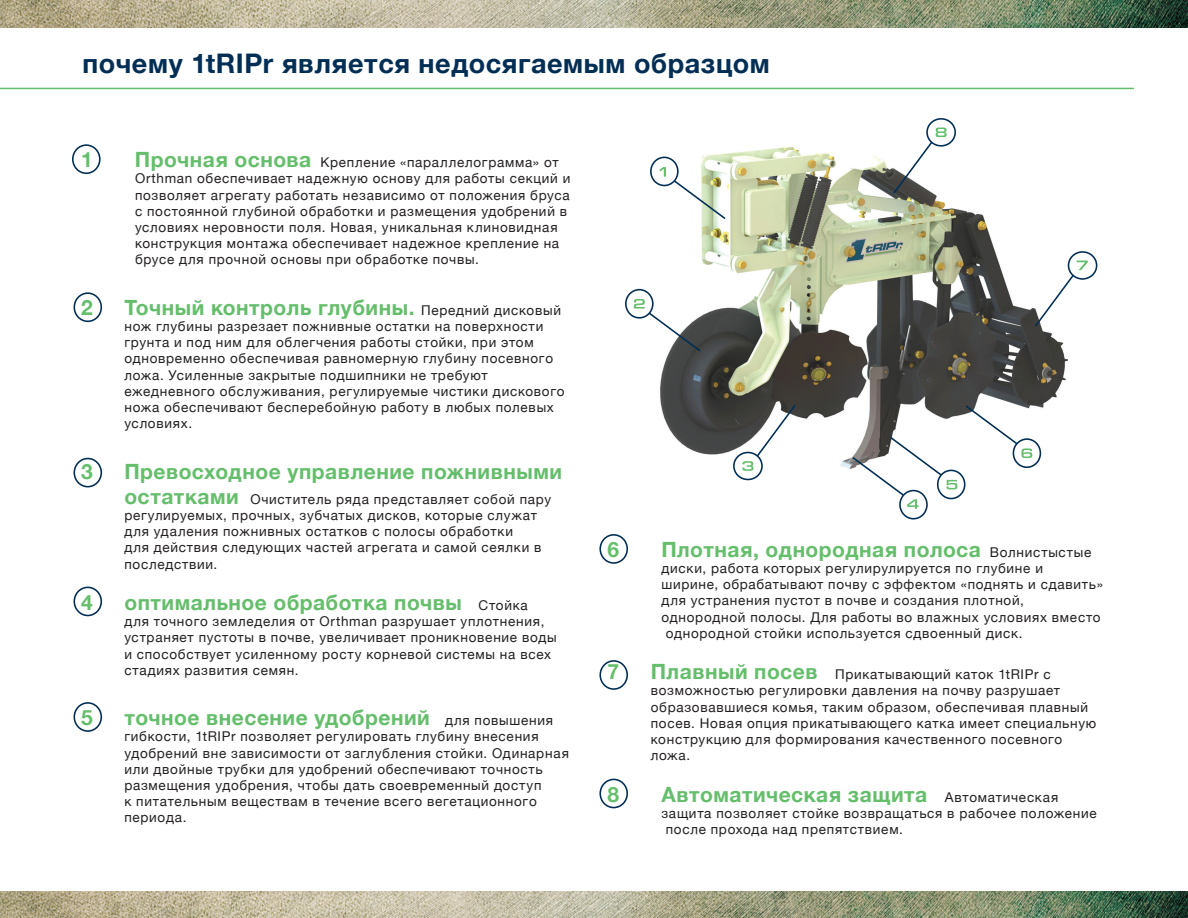
<style>
.page{position:relative;width:1188px;height:918px;background:#fff}
.page>*{position:absolute;margin:0;border:0;box-sizing:border-box;transform-origin:0 0}
.t1{font:700 27px "Helvetica Neue";letter-spacing:.02em;color:#002e54}
.t2{font:700 21px "Helvetica Neue";letter-spacing:.025em;color:#65be6b}
.t3{font:13.5px/16.2px "Helvetica Neue";letter-spacing:.055em;color:#231f20}
.s1{font-weight:700;font-size:21px;color:#65be6b}
.s2{font-weight:400;font-size:13.5px;color:#231f20}
</style>
<div class="page">
<img style="left:650px;top:127px;width:419px;height:346px">
<img style="left:0;top:891px;width:1188px;height:27px">
<img style="left:0;top:0;width:1188px;height:28px">
<hr style="left:0;top:88px;width:1134px;height:1px;background:#65be6b">
<svg style="left:659px;top:167px;width:7px;height:10px"></svg>
<div style="left:650px;top:157px;width:29px;height:29px;border:2px solid #002e54;border-radius:50%"></div>
<div style="left:72px;top:144px;width:29px;height:30px;border:2px solid #002e54;border-radius:50%"></div>
<div style="left:74px;top:292px;width:28px;height:30px;border:2px solid #002e54;border-radius:50%"></div>
<div style="left:74px;top:458px;width:28px;height:29px;border:2px solid #002e54;border-radius:50%"></div>
<div style="left:74px;top:587px;width:28px;height:29px;border:2px solid #002e54;border-radius:50%"></div>
<div style="left:599px;top:534px;width:29px;height:30px;border:2px solid #002e54;border-radius:50%"></div>
<div style="left:74px;top:702px;width:28px;height:30px;border:2px solid #002e54;border-radius:50%"></div>
<div style="left:599px;top:660px;width:29px;height:30px;border:2px solid #002e54;border-radius:50%"></div>
<div style="left:599px;top:779px;width:29px;height:29px;border:2px solid #002e54;border-radius:50%"></div>
<div style="left:625px;top:289px;width:29px;height:30px;border:2px solid #002e54;border-radius:50%"></div>
<div style="left:733px;top:452px;width:30px;height:28px;border:2px solid #002e54;border-radius:50%"></div>
<div style="left:899px;top:490px;width:29px;height:30px;border:2px solid #002e54;border-radius:50%"></div>
<svg style="left:672px;top:179px;width:55px;height:42px"></svg>
<svg style="left:634px;top:299px;width:68px;height:54px"></svg>
<svg style="left:742px;top:403px;width:55px;height:68px"></svg>
<div style="left:926px;top:118px;width:30px;height:29px;border:2px solid #002e54;border-radius:50%"></div>
<div style="left:1068px;top:251px;width:29px;height:29px;border:2px solid #002e54;border-radius:50%"></div>
<svg style="left:892px;top:128px;width:55px;height:67px"></svg>
<svg style="left:1033px;top:261px;width:55px;height:67px"></svg>
<div style="left:1013px;top:438px;width:28px;height:30px;border:2px solid #002e54;border-radius:50%"></div>
<div style="left:937px;top:470px;width:29px;height:29px;border:2px solid #002e54;border-radius:50%"></div>
<svg style="left:964px;top:404px;width:68px;height:54px"></svg>
<svg style="left:851px;top:435px;width:106px;height:74px"></svg>
<p class="t1" style="left:82px;top:46px;width:689px">почему 1tRIPr является недосягаемым образцом</p>
<p class="t2" style="left:81px;top:147px;width:13px">1</p>
<p class="t3" style="left:135px;top:154px;width:437px"><span class="s1">Прочная основа</span> Крепление «параллелограмма» от Orthman обеспечивает надежную основу для работы секций и позволяет агрегату работать независимо от положения бруса с постоянной глубиной обработки и размещения удобрений в условиях неровности поля. Новая, уникальная клиновидная конструкция монтажа обеспечивает надежное крепление на брусе для прочной основы при обработке почвы.</p>
<p class="t2" style="left:81px;top:294px;width:13px">2</p>
<p class="t2" style="left:124px;top:294px;width:438px">Точный контроль глубины. <span class="s2">Передний дисковый</span></p>
<p class="t3" style="left:124px;top:318px;width:442px">нож глубины разрезает пожнивные остатки на поверхности грунта и под ним для облегчения работы стойки, при этом одновременно обеспечивая равномерную глубину посевного ложа. Усиленные закрытые подшипники не требуют ежедневного обслуживания, регулируемые чистики дискового ножа обеспечивают бесперебойную работу в любых полевых условиях.</p>
<p class="t2" style="left:81px;top:458px;width:13px">3</p>
<p class="t2" style="left:124px;top:458px;width:439px">Превосходное управление пожнивными</p>
<p class="t3" style="left:124px;top:491px;width:428px"><span class="s1">остатками</span> Очиститель ряда представляет собой пару регулируемых, прочных, зубчатых дисков, которые служат для удаления пожнивных остатков с полосы обработки<br>для действия следующих частей агрегата и самой сеялки в последствии.</p>
<p class="t2" style="left:81px;top:590px;width:13px">4</p>
<p class="t2" style="left:124px;top:590px;width:405px">оптимальное обработка почвы <span class="s2">Стойка</span></p>
<p class="t3" style="left:124px;top:613px;width:434px">для точного земледелия от Orthman разрушает уплотнения, устраняет пустоты в почве, увеличивает проникновение воды и способствует усиленному росту корневой системы на всех стадиях развития семян.</p>
<p class="t2" style="left:81px;top:705px;width:13px">5</p>
<p class="t2" style="left:124px;top:705px;width:430px">точное внесение удобрений <span class="s2">для повышения</span></p>
<p class="t3" style="left:124px;top:728px;width:446px">гибкости, 1tRIPr позволяет регулировать глубину внесения удобрений вне зависимости от заглубления стойки. Одинарная или двойные трубки для удобрений обеспечивают точность размещения удобрения, чтобы дать своевременный доступ<br>к питательным веществам в течение всего вегетационного периода.</p>
<p class="t2" style="left:607px;top:536px;width:13px">6</p>
<p class="t2" style="left:661px;top:536px;width:431px">Плотная, однородная полоса <span class="s2">Волнистыстые</span></p>
<p class="t3" style="left:661px;top:560px;width:383px">диски, работа которых регулирулируется по глубине и</p>
<p class="t3" style="left:661px;top:576px;width:443px">ширине, обрабатывают почву с эффектом «поднять и сдавить»</p>
<p class="t3" style="left:661px;top:592px;width:364px">для устранения пустот в почве и создания плотной,</p>
<p class="t3" style="left:661px;top:608px;width:441px">однородной полосы. Для работы во влажных условиях вместо</p>
<p class="t3" style="left:666px;top:625px;width:358px">однородной стойки используется сдвоенный диск.</p>
<p class="t2" style="left:607px;top:659px;width:13px">7</p>
<p class="t3" style="left:651px;top:666px;width:447px"><span class="s1">Плавный посев</span> Прикатывающий каток 1tRIPr с возможностью регулировки давления на почву разрушает образовавшиеся комья, таким образом, обеспечивая плавный посев. Новая опция прикатывающего катка имеет специальную конструкцию для формирования качественного посевного ложа.</p>
<p class="t2" style="left:607px;top:781px;width:13px">8</p>
<p class="t2" style="left:661px;top:781px;width:398px">Автоматическая защита <span class="s2">Автоматическая</span></p>
<p class="t3" style="left:661px;top:805px;width:437px">защита позволяет стойке возвращаться в рабочее положение</p>
<p class="t3" style="left:666px;top:821px;width:239px">после прохода над препятствием.</p>
</div>
